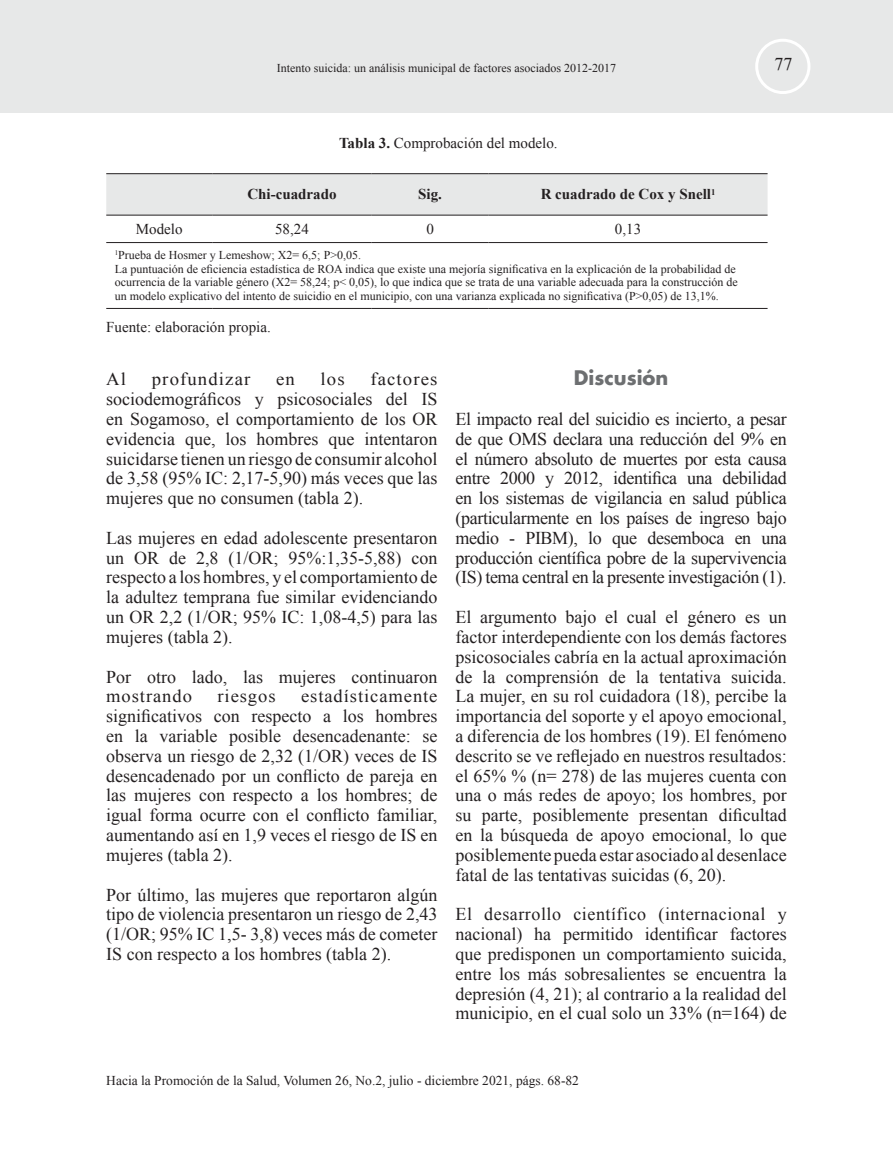
<style>
.page{position:relative;width:893px;height:1149px;background:#fff}
.page>*{position:absolute;margin:0;border:0;box-sizing:border-box;transform-origin:0 0}
.t1{font:700 19.5px "Futura LT";color:#6d6f71}
.t2{font:18px/19.8px "Times New Roman";color:#231f20;text-align:justify}
.t3{font:18px/19.8px "Times New Roman";color:#231f20;text-align:justify;scale:1.04 1}
.t4{font:18px "Times New Roman";letter-spacing:.06em;color:#231f20;scale:1.04 1}
.t5{font:18px "Times New Roman";letter-spacing:.05em;color:#231f20}
.t6{font:15px "Times New Roman";color:#231f20}
.t7{font:700 15px "Times New Roman";color:#231f20}
.t8{font:13.5px "Times New Roman";color:#231f20}
.t9{font:12px/13.5px "Times New Roman";color:#231f20}
.s1{font-weight:700}
</style>
<div class="page">
<div style="left:0;top:0;width:893px;height:113px;background:#e7e8e8"></div>
<div style="left:755px;top:39px;width:55px;height:55px;border:3px solid #fff;border-radius:50%"></div>
<div style="left:106px;top:174px;width:662px;height:41px;background:#e7e8e8"></div>
<hr style="left:212px;top:242px;width:160px;height:1px;background:#231f20">
<hr style="left:106px;top:308px;width:106px;height:1px;background:#231f20">
<hr style="left:212px;top:308px;width:160px;height:1px;background:#231f20">
<hr style="left:372px;top:308px;width:117px;height:1px;background:#231f20">
<hr style="left:489px;top:308px;width:279px;height:1px;background:#231f20">
<hr style="left:106px;top:173px;width:106px;height:1px;background:#231f20">
<hr style="left:212px;top:173px;width:160px;height:1px;background:#231f20">
<hr style="left:372px;top:173px;width:117px;height:1px;background:#231f20">
<hr style="left:489px;top:173px;width:279px;height:1px;background:#231f20">
<hr style="left:106px;top:215px;width:106px;height:1px;background:#231f20">
<hr style="left:106px;top:242px;width:106px;height:1px;background:#231f20">
<hr style="left:212px;top:215px;width:160px;height:1px;background:#231f20">
<hr style="left:372px;top:215px;width:117px;height:1px;background:#231f20">
<hr style="left:489px;top:215px;width:279px;height:1px;background:#231f20">
<hr style="left:372px;top:242px;width:117px;height:1px;background:#231f20">
<hr style="left:489px;top:242px;width:279px;height:1px;background:#231f20">
<p class="t9" style="left:277px;top:61px;width:341px">Intento suicida: un análisis municipal de factores asociados 2012-2017</p>
<p class="t2" style="left:774px;top:54px;width:19px">77</p>
<p class="t6" style="left:339px;top:132px;width:220px"><span class="s1">Tabla 3.</span> Comprobación del modelo.</p>
<p class="t7" style="left:247px;top:184px;width:91px">Chi-cuadrado</p>
<p class="t7" style="left:418px;top:184px;width:25px">Sig.</p>
<p class="t7" style="left:541px;top:184px;width:176px">R cuadrado de Cox y Snell<sup>1</sup></p>
<p class="t6" style="left:136px;top:219px;width:48px">Modelo</p>
<p class="t6" style="left:275px;top:219px;width:35px">58,24</p>
<p class="t6" style="left:426px;top:219px;width:9px">0</p>
<p class="t6" style="left:615px;top:219px;width:28px">0,13</p>
<p class="t9" style="left:115px;top:248px;width:625px"><sup>1</sup>Prueba de Hosmer y Lemeshow; X2= 6,5; P&gt;0,05.<br>La puntuación de eficiencia estadística de ROA indica que existe una mejoría significativa en la explicación de la probabilidad de ocurrencia de la variable género (X2= 58,24; p&lt; 0,05), lo que indica que se trata de una variable adecuada para la construcción de un modelo explicativo del intento de suicidio en el municipio, con una varianza explicada no significativa (P&gt;0,05) de 13,1%.</p>
<p class="t6" style="left:106px;top:316px;width:166px">Fuente: elaboración propia.</p>
<p class="t3" style="left:106px;top:369px;width:21px">Al</p>
<p class="t4" style="left:152px;top:367px;width:96px">profundizar</p>
<p class="t3" style="left:276px;top:369px;width:20px">en</p>
<p class="t3" style="left:321px;top:369px;width:25px">los</p>
<p class="t3" style="left:106px;top:369px;width:320px;text-indent:264px">factores sociodemográficos y psicosociales del IS en Sogamoso, el comportamiento de los OR evidencia que, los hombres que intentaron suicidarse tienen un riesgo de consumir alcohol de 3,58 (95% IC: 2,17-5,90) más veces que las mujeres que no consumen (tabla 2).</p>
<p class="t2" style="left:106px;top:527px;width:333px">Las mujeres en edad adolescente presentaron un OR de 2,8 (1/OR; 95%:1,35-5,88) con respecto a los hombres, y el comportamiento de la adultez temprana fue similar evidenciando un OR 2,2 (1/OR; 95% IC: 1,08-4,5) para las mujeres (tabla 2).</p>
<p class="t2" style="left:106px;top:666px;width:333px">Por otro lado, las mujeres continuaron mostrando</p>
<p class="t2" style="left:106px;top:686px;width:333px;text-indent:195px">estadísticamente significativos con respecto a los hombres en la variable posible desencadenante: se observa un riesgo de 2,32 (1/OR) veces de IS desencadenado por un conflicto de pareja en las mujeres con respecto a los hombres; de igual forma ocurre con el conflicto familiar, aumentando así en 1,9 veces el riesgo de IS en mujeres (tabla 2).</p>
<p class="t2" style="left:106px;top:884px;width:333px">Por último, las mujeres que reportaron algún tipo de violencia presentaron un riesgo de 2,43 (1/OR; 95% IC 1,5- 3,8) veces más de cometer IS con respecto a los hombres (tabla 2).</p>
<p class="t5" style="left:217px;top:684px;width:60px">riesgos</p>
<p class="t1" style="left:574px;top:365px;width:96px">Discusión</p>
<p class="t2" style="left:455px;top:408px;width:333px">El impacto real del suicidio es incierto, a pesar de que OMS declara una reducción del 9% en el número absoluto de muertes por esta causa entre 2000 y 2012, identifica una debilidad en los sistemas de vigilancia en salud pública (particularmente en los países de ingreso bajo medio - PIBM), lo que desemboca en una producción científica pobre de la supervivencia (IS) tema central en la presente investigación (1).</p>
<p class="t2" style="left:455px;top:606px;width:333px">El argumento bajo el cual el género es un factor interdependiente con los demás factores psicosociales cabría en la actual aproximación de la comprensión de la tentativa suicida.<br>La mujer, en su rol cuidadora (18), percibe la importancia del soporte y el apoyo emocional, a diferencia de los hombres (19). El fenómeno descrito se ve reflejado en nuestros resultados: el 65% % (n= 278) de las mujeres cuenta con una o más redes de apoyo; los hombres, por su parte, posiblemente presentan dificultad en la búsqueda de apoyo emocional, lo que posiblemente pueda estar asociado al desenlace fatal de las tentativas suicidas (6, 20).</p>
<p class="t2" style="left:455px;top:903px;width:333px">El desarrollo científico (internacional y nacional) ha permitido identificar factores que predisponen un comportamiento suicida, entre los más sobresalientes se encuentra la depresión (4, 21); al contrario a la realidad del municipio, en el cual solo un 33% (n=164) de</p>
<p class="t8" style="left:106px;top:1071px;width:474px">Hacia la Promoción de la Salud, Volumen 26, No.2, julio - diciembre 2021, págs. 68-82</p>
</div>
